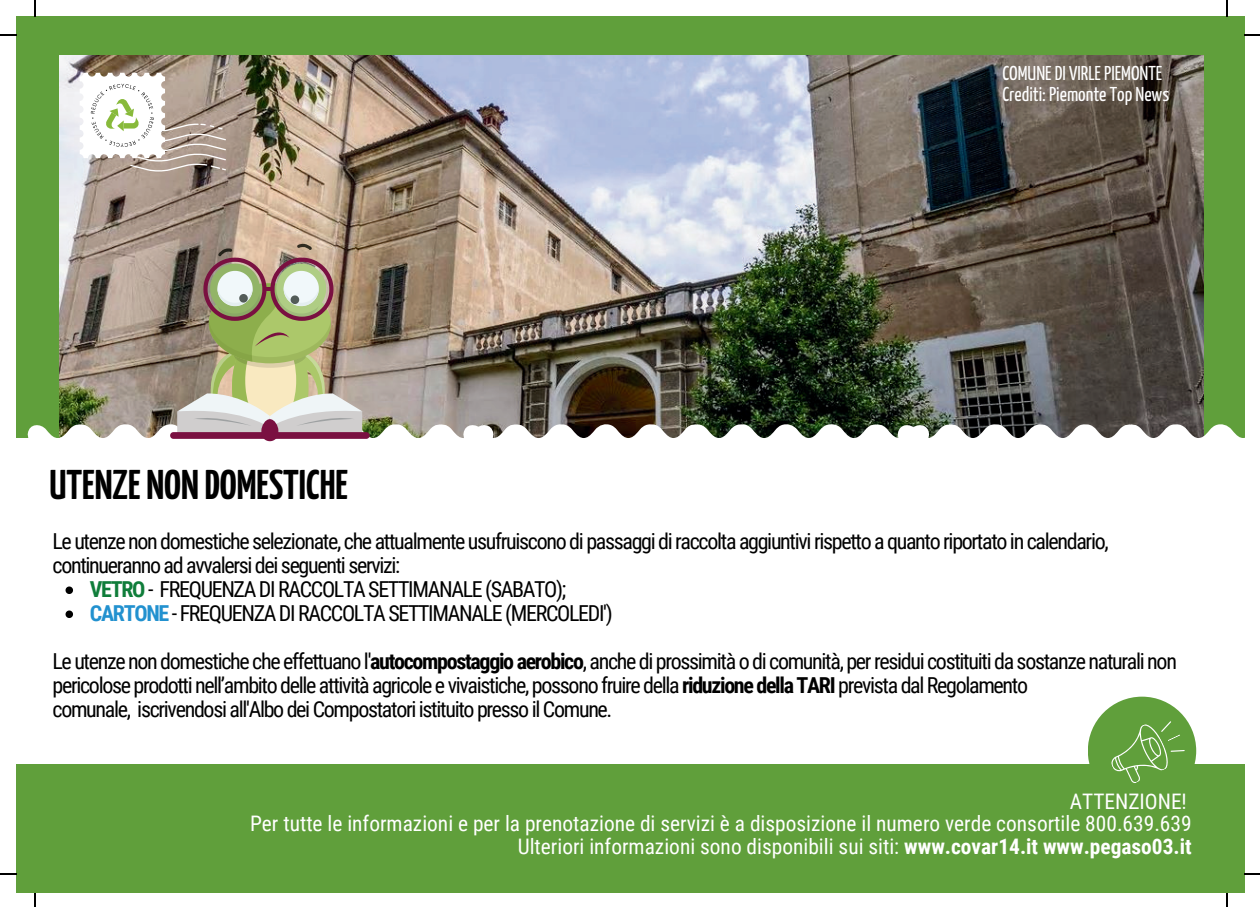
<style>
.page{position:relative;width:1260px;height:907px;background:#fff}
.page>*{position:absolute;margin:0;border:0;box-sizing:border-box;transform-origin:0 0}
.t1{font:700 41.4px "Yanone Kaffeesatz";color:#000}
.t2{font:22px/24px "Roboto Condensed";letter-spacing:-.06em;color:#000}
.t3{font:21.4px/22.4px "Roboto Condensed";color:#fff;text-align:right}
.t4{font:20px/21px "Yanone Kaffeesatz";color:#fff}
.s1{font-weight:700;color:#0f7d3a}
.s2{font-weight:700;color:#2291cf}
.s3{font-weight:700}
</style>
<div class="page">
<div style="left:16px;top:16px;width:1228px;height:422px;background:#609f3b"></div>
<img style="left:59px;top:55px;width:1143px;height:368px">
<img style="left:27px;top:423px;width:434px;height:19px">
<img style="left:170px;top:242px;width:199px;height:199px">
<img style="left:461px;top:423px;width:434px;height:15px">
<svg style="left:895px;top:423px;width:347px;height:341px"></svg>
<svg style="left:80px;top:73px;width:146px;height:98px;background:#cdc6bd"></svg>
<div style="left:16px;top:764px;width:1228px;height:129px;background:#609f3b"></div>
<div style="left:1087px;top:696px;width:108px;height:109px;background:#609f3b;border-radius:50%"></div>
<svg style="left:1111px;top:721px;width:73px;height:62px"></svg>
<svg style="left:65px;top:586px;width:8px;height:8px"></svg>
<svg style="left:65px;top:610px;width:8px;height:8px"></svg>
<svg style="left:35px;top:0;width:1px;height:16px"></svg>
<svg style="left:0;top:34px;width:17px;height:2px"></svg>
<svg style="left:1226px;top:0;width:1px;height:16px"></svg>
<svg style="left:1244px;top:34px;width:15px;height:2px"></svg>
<svg style="left:35px;top:893px;width:1px;height:14px"></svg>
<svg style="left:0;top:873px;width:17px;height:2px"></svg>
<svg style="left:1226px;top:893px;width:1px;height:14px"></svg>
<svg style="left:1244px;top:873px;width:15px;height:2px"></svg>
<h1 class="t1" style="left:49px;top:455px;width:300px">UTENZE NON DOMESTICHE</h1>
<p class="t4" style="left:1002px;top:61px;width:168px">COMUNE DI VIRLE PIEMONTE<br>Crediti: Piemonte Top News</p>
<p class="t2" style="left:52px;top:528px;width:1057px">Le utenze non domestiche selezionate, che attualmente usufruiscono di passaggi di raccolta aggiuntivi rispetto a quanto riportato in calendario,</p>
<p class="t2" style="left:52px;top:552px;width:349px">continueranno ad avvalersi dei seguenti servizi:</p>
<p class="t2" style="left:90px;top:576px;width:478px"><span class="s1">VETRO</span> - FREQUENZA DI RACCOLTA SETTIMANALE (SABATO);</p>
<p class="t2" style="left:90px;top:600px;width:524px"><span class="s2">CARTONE</span> - FREQUENZA DI RACCOLTA SETTIMANALE (MERCOLEDI')</p>
<p class="t2" style="left:52px;top:648px;width:1125px">Le utenze non domestiche che effettuano l'<span class="s3">autocompostaggio aerobico</span>, anche di prossimità o di comunità, per residui costituiti da sostanze naturali non pericolose prodotti nell’ambito delle attività agricole e vivaistiche, possono fruire della <span class="s3">riduzione della TARI</span> prevista dal Regolamento<br>comunale, iscrivendosi all'Albo dei Compostatori istituito presso il Comune.</p>
<p class="t3" style="left:250px;top:789px;width:942px">ATTENZIONE!<br>Per tutte le informazioni e per la prenotazione di servizi è a disposizione il numero verde consortile 800.639.639<br>Ulteriori informazioni sono disponibili sui siti: <span class="s3">www.covar14.it www.pegaso03.it</span></p>
</div>
